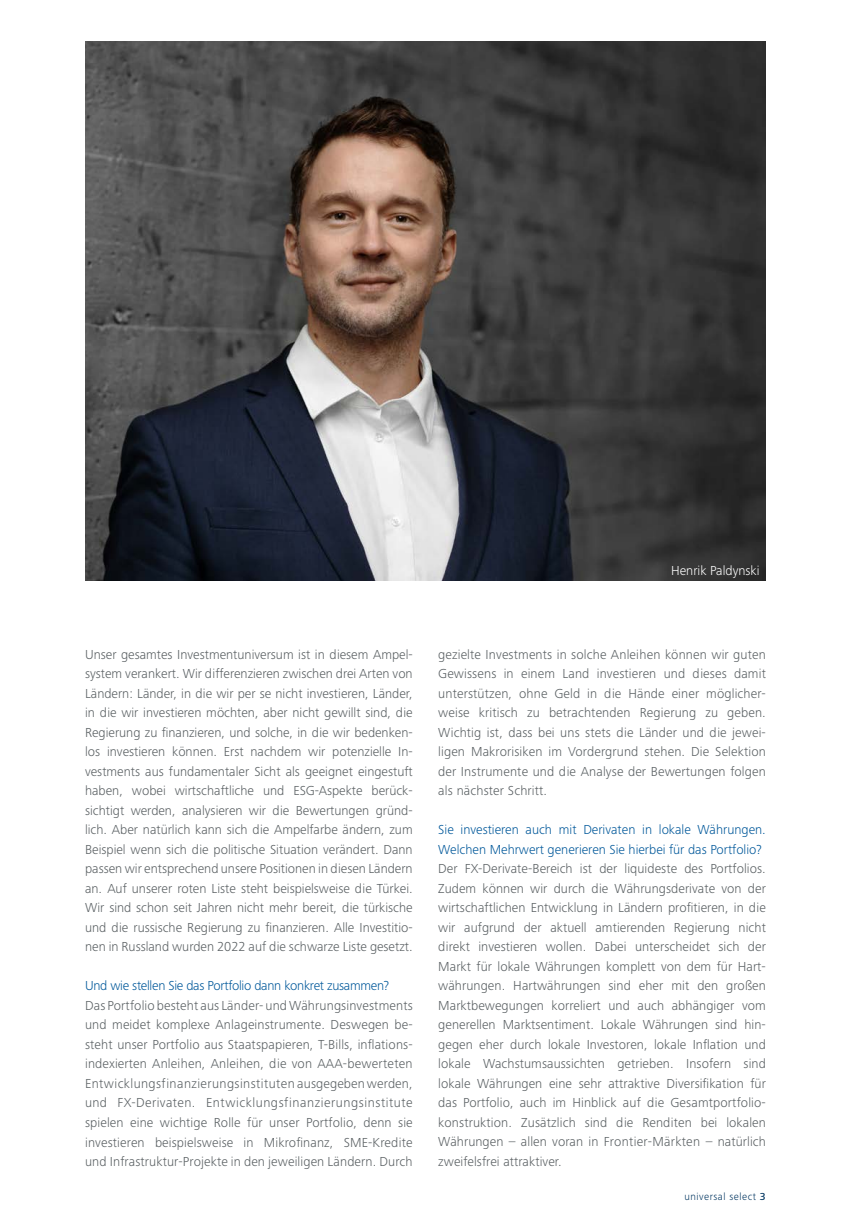
<style>
.page{position:relative;width:851px;height:1221px;background:#fff}
.page>*{position:absolute;margin:0;border:0;box-sizing:border-box;transform-origin:0 0}
.t1{font:300 13.5px/19.5px "Frutiger Next Pro";letter-spacing:.01em;color:#595f62;text-align:justify}
.t2{font:300 13.5px/19.5px "Frutiger Next Pro";color:#00589a}
.t3{font:300 13.5px "Frutiger Next Pro";letter-spacing:-.02em;color:#00589a}
.t4{font:300 13.5px "Frutiger Next Pro";color:#fff}
.t5{font:300 10.5px "Frutiger Next Pro";letter-spacing:.05em;color:#003560}
.s1{font-weight:500}
</style>
<div class="page">
<img style="left:85px;top:42px;width:680px;height:539px">
<p class="t4" style="left:671px;top:562px;width:90px">Henrik Paldynski</p>
<p class="t1" style="left:85px;top:644px;width:329px">Unser gesamtes Investmentuniversum ist in diesem Ampel&shy;system verankert. Wir differenzieren zwischen drei Arten von Ländern: Länder, in die wir per se nicht investieren, Länder, in die wir investieren möchten, aber nicht gewillt sind, die Regierung zu finanzieren, und solche, in die wir bedenken&shy;los investieren können. Erst nachdem wir potenzielle In&shy;vestments aus fundamentaler Sicht als geeignet eingestuft haben, wobei wirtschaftliche und ESG-Aspekte berück&shy;sichtigt werden, analysieren wir die Bewertungen gründ&shy;lich. Aber natürlich kann sich die Ampelfarbe ändern, zum Beispiel wenn sich die politische Situation verändert. Dann passen wir entsprechend unsere Positionen in diesen Ländern an. Auf unserer roten Liste steht beispielsweise die Türkei.<br>Wir sind schon seit Jahren nicht mehr bereit, die türkische und die russische Regierung zu finanzieren. Alle Investitio&shy;nen in Russland wurden 2022 auf die schwarze Liste gesetzt.</p>
<p class="t3" style="left:85px;top:978px;width:305px">Und wie stellen Sie das Portfolio dann konkret zusammen?</p>
<p class="t1" style="left:85px;top:995px;width:329px">Das Portfolio besteht aus Länder- und Währungsinvestments und meidet komplexe Anlageinstrumente. Deswegen be&shy;steht unser Portfolio aus Staatspapieren, T-Bills, inflations&shy;indexierten Anleihen, Anleihen, die von AAA-bewerteten Entwicklungsfinanzierungsinstituten ausgegeben werden, und FX-Derivaten. Entwicklungsfinanzierungsinstitute spielen eine wichtige Rolle für unser Portfolio, denn sie investieren beispielsweise in Mikrofinanz, SME-Kredite und Infrastruktur-Projekte in den jeweiligen Ländern. Durch</p>
<p class="t1" style="left:438px;top:644px;width:329px">gezielte Investments in solche Anleihen können wir guten Gewissens in einem Land investieren und dieses damit unterstützen, ohne Geld in die Hände einer möglicher&shy;weise kritisch zu betrachtenden Regierung zu geben.<br>Wichtig ist, dass bei uns stets die Länder und die jewei&shy;ligen Makrorisiken im Vordergrund stehen. Die Selektion der Instrumente und die Analyse der Bewertungen folgen als nächster Schritt.</p>
<p class="t2" style="left:438px;top:820px;width:329px">Sie investieren auch mit Derivaten in lokale Währungen.<br>Welchen Mehrwert generieren Sie hierbei für das Portfolio?</p>
<p class="t1" style="left:438px;top:859px;width:329px">Der FX-Derivate-Bereich ist der liquideste des Portfolios.<br>Zudem können wir durch die Währungsderivate von der wirtschaftlichen Entwicklung in Ländern profitieren, in die wir aufgrund der aktuell amtierenden Regierung nicht direkt investieren wollen. Dabei unterscheidet sich der Markt für lokale Währungen komplett von dem für Hart&shy;währungen. Hartwährungen sind eher mit den großen Marktbewegungen korreliert und auch abhängiger vom generellen Marktsentiment. Lokale Währungen sind hin&shy;gegen eher durch lokale Investoren, lokale Inflation und lokale Wachstumsaussichten getrieben. Insofern sind lokale Währungen eine sehr attraktive Diversifikation für das Portfolio, auch im Hinblick auf die Gesamtportfolio&shy;konstruktion. Zusätzlich sind die Renditen bei lokalen Währungen – allen voran in Frontier-Märkten – natürlich zweifelsfrei attraktiver.</p>
<p class="t5" style="left:684px;top:1190px;width:83px">universal select <span class="s1">3</span></p>
</div>
